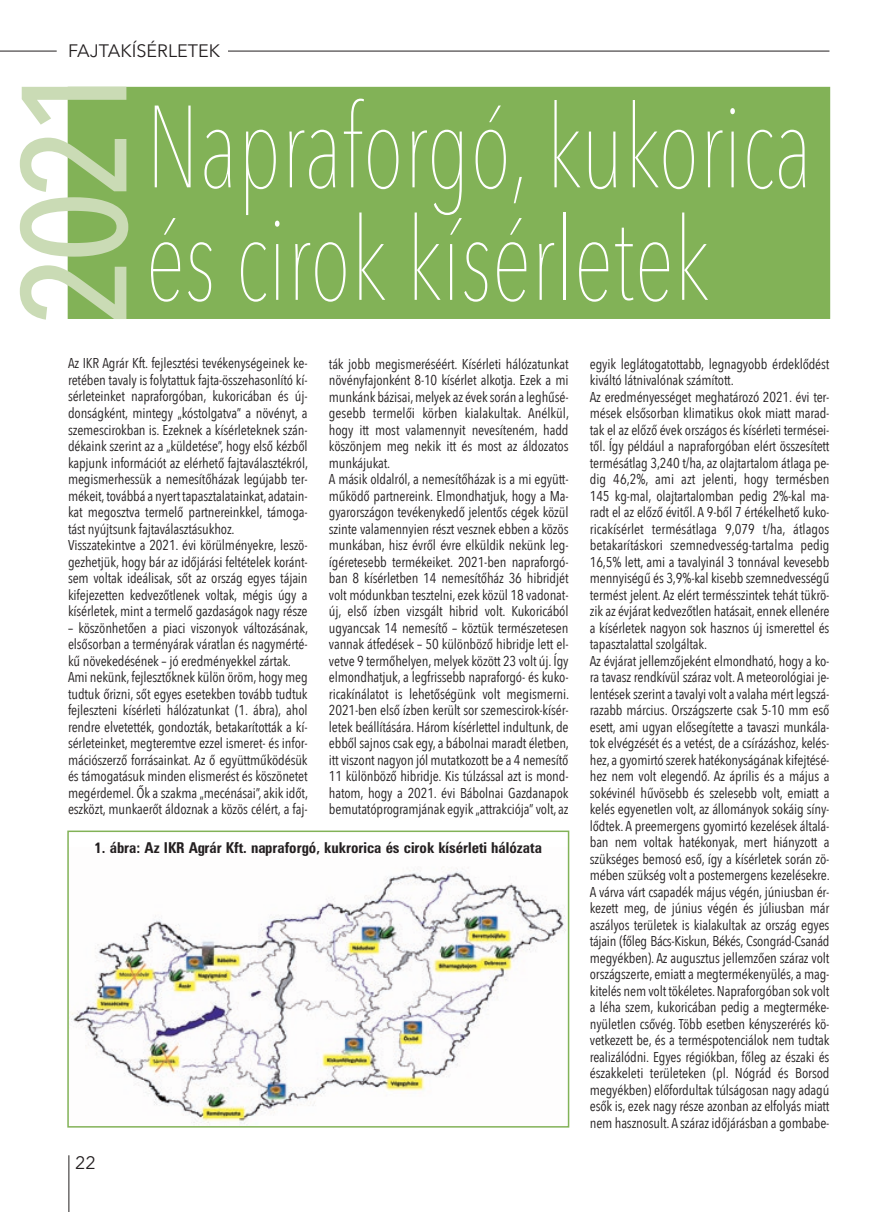
<style>
.page{position:relative;width:872px;height:1212px;background:#fff}
.page>*{position:absolute;margin:0;border:0;box-sizing:border-box;transform-origin:0 0}
.t1{font:500 147.75px "Avenir Next Condensed";color:#cadbb5}
.t2{font:200 115.5px/112.5px "Avenir Next Condensed";color:#fff;scale:.87 1}
.t3{font:18px "Avenir Next";color:#231f20}
.t4{font:700 15px "Zurich Cn PFL";color:#231f20}
.t5{font:14.25px/16.5px "Avenir Next Condensed";letter-spacing:-.01em;color:#231f20}
</style>
<div class="page">
<hr style="left:68px;top:1155px;width:1px;height:57px;background:#231f20">
<hr style="left:0;top:51px;width:57px;height:1px;background:#231f20">
<hr style="left:228px;top:51px;width:601px;height:1px;background:#231f20">
<div style="left:68px;top:88px;width:761px;height:230px;background:#82b257"></div>
<div style="left:68px;top:87px;width:762px;height:232px;border:2px solid #82b257"></div>
<img style="left:70px;top:866px;width:496px;height:258px">
<div style="left:67px;top:830px;width:502px;height:297px;border:2px solid #82b257"></div>
<p class="t3" style="left:68px;top:36px;width:154px">FAJTAKÍSÉRLETEK</p>
<h1 class="t1" style="left:-15px;top:326px;width:264px;rotate:-90deg">2021</h1>
<h2 class="t2" style="left:146px;top:91px;width:767px">N apraforgó, kukorica és cirok kísérletek</h2>
<p class="t5" style="left:68px;top:355px;width:241px">Az IKR Agrár Kft. fejlesztési tevékenységeinek ke&shy;retében tavaly is folytattuk fajta-összehasonlító kí&shy;sérleteinket napraforgóban, kukoricában és új&shy;donságként, mintegy „kóstolgatva” a növényt, a szemescirokban is. Ezeknek a kísérleteknek szán&shy;dékaink szerint az a „küldetése”, hogy első kézből kapjunk információt az elérhető fajtaválasztékról, megismerhessük a nemesítőházak legújabb ter&shy;mékeit, továbbá a nyert tapasztalatainkat, adatain&shy;kat megosztva termelő partnereinkkel, támoga&shy;tást nyújtsunk fajtaválasztásukhoz.<br>Visszatekintve a 2021. évi körülményekre, leszö&shy;gezhetjük, hogy bár az időjárási feltételek koránt&shy;sem voltak ideálisak, sőt az ország egyes tájain kifejezetten kedvezőtlenek voltak, mégis úgy a kísérletek, mint a termelő gazdaságok nagy része</p>
<p class="t5" style="left:68px;top:619px;width:241px">– köszönhetően a piaci viszonyok változásának, elsősorban a terményárak váratlan és nagymérté&shy;kű növekedésének – jó eredményekkel zártak.<br>Ami nekünk, fejlesztőknek külön öröm, hogy meg tudtuk őrizni, sőt egyes esetekben tovább tudtuk fejleszteni kísérleti hálózatunkat (1. ábra), ahol rendre elvetették, gondozták, betakarították a kí&shy;sérleteinket, megteremtve ezzel ismeret- és infor&shy;mációszerző forrásainkat. Az ő együttműködésük és támogatásuk minden elismerést és köszönetet megérdemel. Ők a szakma „mecénásai”, akik időt, eszközt, munkaerőt áldoznak a közös célért, a faj-</p>
<p class="t5" style="left:329px;top:355px;width:242px">ták jobb megismeréséért. Kísérleti hálózatunkat növényfajonként 8-10 kísérlet alkotja. Ezek a mi munkánk bázisai, melyek az évek során a leghűsé&shy;gesebb termelői körben kialakultak. Anélkül, hogy itt most valamennyit nevesíteném, hadd köszönjem meg nekik itt és most az áldozatos munkájukat.<br>A másik oldalról, a nemesítőházak is a mi együtt&shy;működő partnereink. Elmondhatjuk, hogy a Ma&shy;gyarországon tevékenykedő jelentős cégek közül szinte valamennyien részt vesznek ebben a közös munkában, hisz évről évre elküldik nekünk leg&shy;ígéretesebb termékeiket. 2021-ben napraforgó&shy;ban 8 kísérletben 14 nemesítőház 36 hibridjét volt módunkban tesztelni, ezek közül 18 vadonat&shy;új, első ízben vizsgált hibrid volt. Kukoricából ugyancsak 14 nemesítő – köztük természetesen vannak átfedések – 50 különböző hibridje lett el&shy;vetve 9 termőhelyen, melyek között 23 volt új. Így elmondhatjuk, a legfrissebb napraforgó- és kuko&shy;ricakínálatot is lehetőségünk volt megismerni.<br>2021-ben első ízben került sor szemescirok-kísér&shy;letek beállítására. Három kísérlettel indultunk, de ebből sajnos csak egy, a bábolnai maradt életben, itt viszont nagyon jól mutatkozott be a 4 nemesítő 11 különböző hibridje. Kis túlzással azt is mond&shy;hatom, hogy a 2021. évi Bábolnai Gazdanapok bemutatóprogramjának egyik „attrakciója” volt, az</p>
<p class="t5" style="left:590px;top:355px;width:241px">egyik leglátogatottabb, legnagyobb érdeklődést kiváltó látnivalónak számított.<br>Az eredményességet meghatározó 2021. évi ter&shy;mések elsősorban klimatikus okok miatt marad&shy;tak el az előző évek országos és kísérleti termései&shy;től. Így például a napraforgóban elért összesített termésátlag 3,240 t/ha, az olajtartalom átlaga pe&shy;dig 46,2%, ami azt jelenti, hogy termésben 145 kg-mal, olajtartalomban pedig 2%-kal ma&shy;radt el az előző évitől. A 9-ből 7 értékelhető kuko&shy;ricakísérlet termésátlaga 9,079 t/ha, átlagos betakarításkori szemnedvesség-tartalma pedig 16,5% lett, ami a tavalyinál 3 tonnával kevesebb mennyiségű és 3,9%-kal kisebb szemnedvességű termést jelent. Az elért termésszintek tehát tükrö&shy;zik az évjárat kedvezőtlen hatásait, ennek ellenére a kísérletek nagyon sok hasznos új ismerettel és tapasztalattal szolgáltak.<br>Az évjárat jellemzőjeként elmondható, hogy a ko&shy;ra tavasz rendkívül száraz volt. A meteorológiai je&shy;lentések szerint a tavalyi volt a valaha mért legszá&shy;razabb március. Országszerte csak 5-10 mm eső esett, ami ugyan elősegítette a tavaszi munkála&shy;tok elvégzését és a vetést, de a csírázáshoz, kelés&shy;hez, a gyomirtó szerek hatékonyságának kifejtésé&shy;hez nem volt elegendő. Az április és a május a sokévinél hűvösebb és szelesebb volt, emiatt a kelés egyenetlen volt, az állományok sokáig síny&shy;lődtek. A preemergens gyomirtó kezelések általá&shy;ban nem voltak hatékonyak, mert hiányzott a szükséges bemosó eső, így a kísérletek során zö&shy;mében szükség volt a postemergens kezelésekre.<br>A várva várt csapadék május végén, júniusban ér&shy;kezett meg, de június végén és júliusban már aszályos területek is kialakultak az ország egyes tájain (főleg Bács-Kiskun, Békés, Csongrád-Csanád megyékben). Az augusztus jellemzően száraz volt országszerte, emiatt a megtermékenyülés, a mag&shy;kitelés nem volt tökéletes. Napraforgóban sok volt a léha szem, kukoricában pedig a megterméke&shy;nyületlen csővég. Több esetben kényszerérés kö&shy;vetkezett be, és a terméspotenciálok nem tudtak realizálódni. Egyes régiókban, főleg az északi és északkeleti területeken (pl. Nógrád és Borsod megyékben) előfordultak túlságosan nagy adagú esők is, ezek nagy része azonban az elfolyás miatt nem hasznosult. A száraz időjárásban a gombabe-</p>
<p class="t4" style="left:95px;top:839px;width:449px">1. ábra: Az IKR Agrár Kft. napraforgó, kukrorica és cirok kísérleti hálózata</p>
<p class="t3" style="left:75px;top:1147px;width:22px">22</p>
</div>
